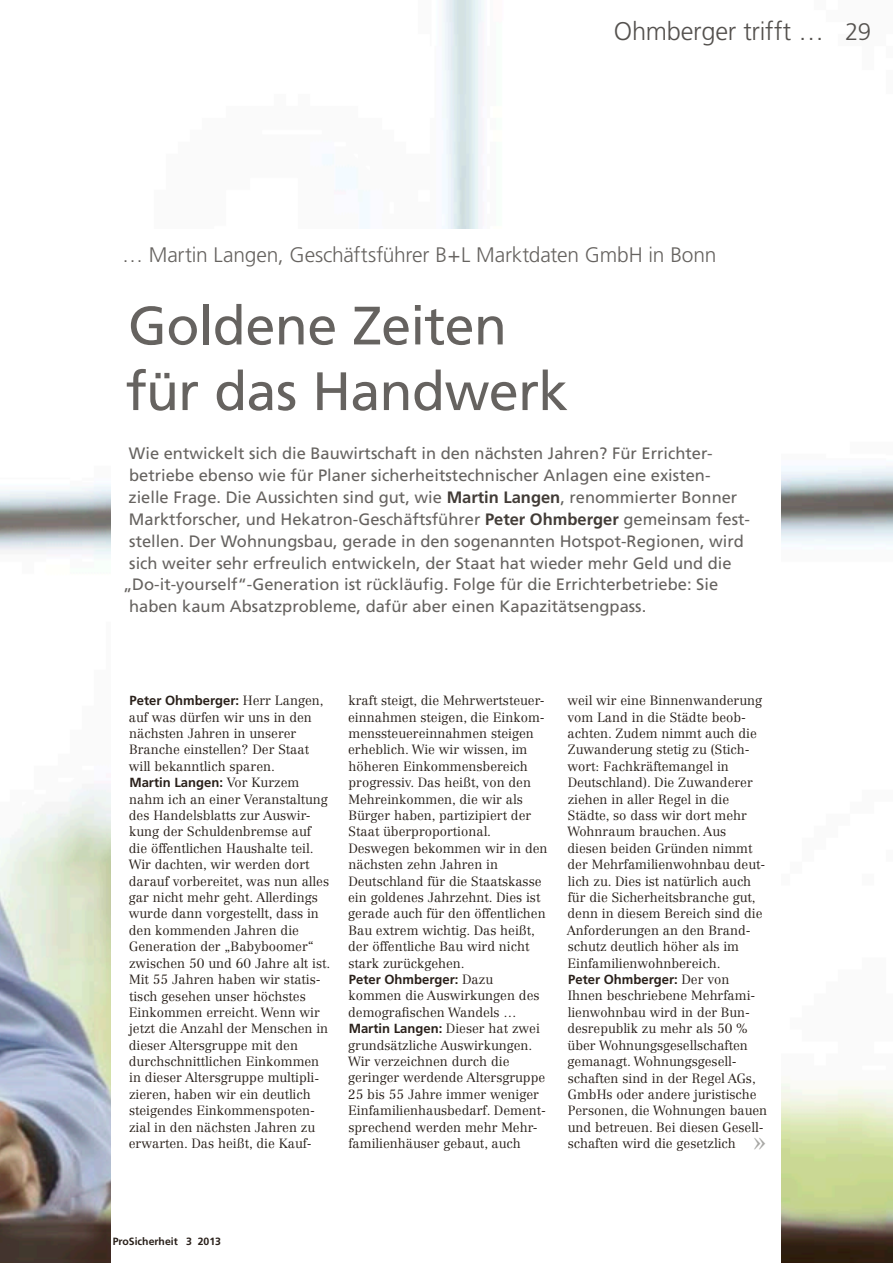
<style>
.page{position:relative;width:893px;height:1263px;background:#fff}
.page>*{position:absolute;margin:0;border:0;box-sizing:border-box;transform-origin:0 0}
.t1{font:54px/65.6px "Frutiger";letter-spacing:-.015em;color:#666360}
.t2{font:300 25.5px "Frutiger";letter-spacing:-.01em;color:#54514e}
.t3{font:300 21px "Frutiger";letter-spacing:-.01em;color:#666360}
.t4{font:16.5px "Frutiger LT Std";color:#666360}
.t5{font:300 13.2px/16.4px "Centennial LT Std";color:#29201a}
.t6{font:700 13.2px "Frutiger LT Std";color:#29201a}
.t7{font:700 10.5px "Frutiger LT Std";color:#29201a}
.s1{font-size:24px}
.s2{font-weight:700;color:#423c37}
.s3{font-family:"Centennial LT Std";font-weight:300}
.s4{font-size:24px;color:#a8a8a5}
</style>
<div class="page">
<img style="left:1px;top:0;width:892px;height:1263px">
<img style="left:0;top:0;width:1px;height:1263px">
<div style="left:112px;top:230px;width:669px;height:465px;background:#fff"></div>
<div style="left:112px;top:689px;width:669px;height:574px;background:#fff"></div>
<h2 class="t2" style="left:614px;top:17px;width:259px">Ohmberger trifft … <span class="s1">29</span></h2>
<h3 class="t3" style="left:122px;top:243px;width:596px">… Martin Langen, Geschäftsführer B+L Marktdaten GmbH in Bonn</h3>
<h1 class="t1" style="left:126px;top:292px;width:444px">Goldene Zeiten für das Handwerk</h1>
<p class="t4" style="left:129px;top:444px;width:584px">Wie entwickelt sich die Bauwirtschaft in den nächsten Jahren? Für Errichter-</p>
<p class="t4" style="left:129px;top:466px;width:583px">betriebe ebenso wie für Planer sicherheitstechnischer Anlagen eine existen-</p>
<p class="t4" style="left:128px;top:487px;width:610px">zielle Frage. Die Aussichten sind gut, wie <span class="s2">Martin Langen</span>, renommierter Bonner</p>
<p class="t4" style="left:129px;top:509px;width:623px">Marktforscher, und Hekatron-Geschäftsführer <span class="s2">Peter Ohmberger</span> gemeinsam fest-</p>
<p class="t4" style="left:129px;top:531px;width:616px">stellen. Der Wohnungsbau, gerade in den sogenannten Hotspot-Regionen, wird</p>
<p class="t4" style="left:129px;top:553px;width:604px">sich weiter sehr erfreulich entwickeln, der Staat hat wieder mehr Geld und die</p>
<p class="t4" style="left:123px;top:575px;width:597px">„Do-it-yourself“-Generation ist rückläufig. Folge für die Errichterbetriebe: Sie</p>
<p class="t4" style="left:129px;top:597px;width:519px">haben kaum Absatzprobleme, dafür aber einen Kapazitätsengpass.</p>
<p class="t6" style="left:129px;top:693px;width:196px">Peter Ohmberger: <span class="s3">Herr Langen,</span></p>
<p class="t5" style="left:129px;top:709px;width:185px">auf was dürfen wir uns in den nächsten Jahren in unserer<br>Branche einstellen? Der Staat will bekanntlich sparen.</p>
<p class="t6" style="left:129px;top:775px;width:171px">Martin Langen: <span class="s3">Vor Kurzem</span></p>
<p class="t5" style="left:129px;top:791px;width:203px">nahm ich an einer Veranstaltung des Handelsblatts zur Auswir&shy;kung der Schuldenbremse auf die öffentlichen Haushalte teil.<br>Wir dachten, wir werden dort darauf vorbereitet, was nun alles gar nicht mehr geht. Allerdings wurde dann vorgestellt, dass in den kommenden Jahren die<br>Generation der „Babyboomer“ zwischen 50 und 60 Jahre alt ist.<br>Mit 55 Jahren haben wir statis&shy;tisch gesehen unser höchstes<br>Einkommen erreicht. Wenn wir jetzt die Anzahl der Menschen in dieser Altersgruppe mit den durchschnittlichen Einkommen in dieser Altersgruppe multipli&shy;zieren, haben wir ein deutlich steigendes Einkommenspoten&shy;zial in den nächsten Jahren zu erwarten. Das heißt, die Kauf-</p>
<p class="t5" style="left:348px;top:692px;width:201px">kraft steigt, die Mehrwertsteuer&shy;einnahmen steigen, die Einkom&shy;menssteuereinnahmen steigen erheblich. Wie wir wissen, im höheren Einkommensbereich progressiv. Das heißt, von den<br>Mehreinkommen, die wir als<br>Bürger haben, partizipiert der<br>Staat überproportional.<br>Deswegen bekommen wir in den nächsten zehn Jahren in<br>Deutschland für die Staatskasse ein goldenes Jahrzehnt. Dies ist gerade auch für den öffentlichen<br>Bau extrem wichtig. Das heißt, der öffentliche Bau wird nicht stark zurückgehen.</p>
<p class="t6" style="left:349px;top:972px;width:146px">Peter Ohmberger: <span class="s3">Dazu</span></p>
<p class="t5" style="left:348px;top:988px;width:193px">kommen die Auswirkungen des demografischen Wandels …</p>
<p class="t6" style="left:349px;top:1021px;width:193px">Martin Langen: <span class="s3">Dieser hat zwei</span></p>
<p class="t5" style="left:348px;top:1037px;width:200px">grundsätzliche Auswirkungen.<br>Wir verzeichnen durch die geringer werdende Altersgruppe<br>25 bis 55 Jahre immer weniger<br>Einfamilienhausbedarf. Dement&shy;sprechend werden mehr Mehr&shy;familienhäuser gebaut, auch</p>
<p class="t5" style="left:567px;top:692px;width:200px">weil wir eine Binnenwanderung vom Land in die Städte beob&shy;achten. Zudem nimmt auch die<br>Zuwanderung stetig zu (Stich&shy;wort: Fachkräftemangel in<br>Deutschland). Die Zuwanderer ziehen in aller Regel in die<br>Städte, so dass wir dort mehr<br>Wohnraum brauchen. Aus diesen beiden Gründen nimmt der Mehrfamilienwohnbau deut&shy;lich zu. Dies ist natürlich auch für die Sicherheitsbranche gut, denn in diesem Bereich sind die<br>Anforderungen an den Brand&shy;schutz deutlich höher als im<br>Einfamilienwohnbereich.</p>
<p class="t6" style="left:568px;top:972px;width:163px">Peter Ohmberger: <span class="s3">Der von</span></p>
<p class="t5" style="left:567px;top:988px;width:201px">Ihnen beschriebene Mehrfami&shy;lienwohnbau wird in der Bun&shy;desrepublik zu mehr als 50 % über Wohnungsgesellschaften gemanagt. Wohnungsgesell&shy;schaften sind in der Regel AGs,<br>GmbHs oder andere juristische<br>Personen, die Wohnungen bauen und betreuen. Bei diesen Gesell&shy;schaften wird die gesetzlich <span class="s4">»</span></p>
<p class="t7" style="left:113px;top:1235px;width:110px">ProSicherheit 3 2013</p>
</div>
